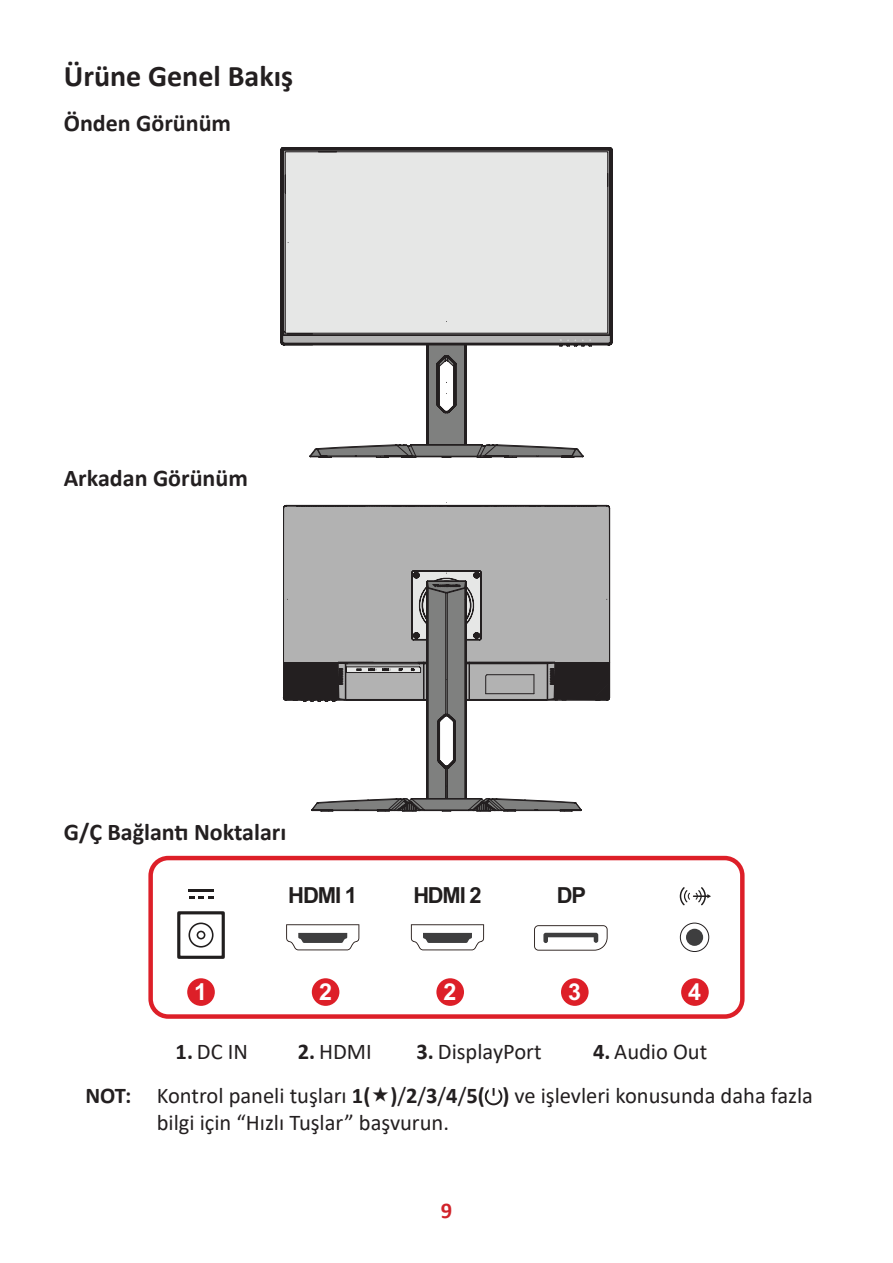
<style>
.page{position:relative;width:893px;height:1263px;background:#fff}
.page>*{position:absolute;margin:0;border:0;box-sizing:border-box;transform-origin:0 0}
.t1{font:700 30px "Calibri";color:#231f20}
.t2{font:700 24px "Calibri";color:#231f20}
.t3{font:700 23.25px "Arial";color:#fff}
.t4{font:22.5px/44px "Calibri";color:#231f20}
.t5{font:700 22.5px "Calibri";color:#d1232a}
.t6{font:700 22.2px "Arial";letter-spacing:-.055em;color:#211e1e}
.s1{font-weight:700}
</style>
<div class="page">
<svg style="left:281px;top:147px;width:331px;height:310px;background:#dadbda"></svg>
<svg style="left:310px;top:339px;width:281px;height:119px"></svg>
<svg style="left:283px;top:502px;width:324px;height:69px;background:#b0afb0"></svg>
<svg style="left:283px;top:571px;width:327px;height:241px"></svg>
<div style="left:148px;top:856px;width:597px;height:163px;border:4px solid #dd1f28;border-radius:18px"></div>
<div style="left:187px;top:978px;width:28px;height:28px;background:#dd1f28;border-radius:50%"></div>
<div style="left:312px;top:978px;width:27px;height:28px;background:#dd1f28;border-radius:50%"></div>
<div style="left:436px;top:978px;width:28px;height:28px;background:#dd1f28;border-radius:50%"></div>
<div style="left:561px;top:978px;width:28px;height:28px;background:#dd1f28;border-radius:50%"></div>
<div style="left:681px;top:978px;width:28px;height:28px;background:#dd1f28;border-radius:50%"></div>
<svg style="left:680px;top:923px;width:29px;height:28px"></svg>
<div style="left:680px;top:923px;width:29px;height:29px;border:1px solid #231f20;border-radius:50%"></div>
<div style="left:686px;top:929px;width:17px;height:17px;background:#3e3e3f;border-radius:50%"></div>
<svg style="left:286px;top:924px;width:73px;height:26px"></svg>
<svg style="left:411px;top:924px;width:73px;height:26px"></svg>
<svg style="left:534px;top:925px;width:74px;height:25px"></svg>
<hr style="left:189px;top:889px;width:25px;height:3px;background:#211e1e">
<svg style="left:189px;top:896px;width:25px;height:2px"></svg>
<svg style="left:188px;top:922px;width:26px;height:26px"></svg>
<div style="left:177px;top:911px;width:48px;height:48px;border:3px solid #211e1e"></div>
<svg style="left:680px;top:887px;width:31px;height:18px"></svg>
<svg style="left:485px;top:1088px;width:17px;height:17px"></svg>
<h1 class="t1" style="left:64px;top:55px;width:231px">Ürüne Genel Bakış</h1>
<p class="t2" style="left:64px;top:106px;width:169px">Önden Görünüm</p>
<p class="t2" style="left:64px;top:461px;width:186px">Arkadan Görünüm</p>
<p class="t2" style="left:64px;top:815px;width:224px">G/Ç Bağlantı Noktaları</p>
<p class="t6" style="left:288px;top:879px;width:70px">HDMI 1</p>
<p class="t6" style="left:413px;top:879px;width:70px">HDMI 2</p>
<p class="t6" style="left:557px;top:879px;width:31px">DP</p>
<p class="t3" style="left:194px;top:976px;width:14px">1</p>
<p class="t3" style="left:319px;top:976px;width:14px">2</p>
<p class="t3" style="left:443px;top:976px;width:14px">2</p>
<p class="t3" style="left:568px;top:976px;width:14px">3</p>
<p class="t3" style="left:688px;top:976px;width:14px">4</p>
<p class="t4" style="left:176px;top:1029px;width:74px"><span class="s1">1.</span> DC IN</p>
<p class="t4" style="left:298px;top:1029px;width:76px"><span class="s1">2.</span> HDMI</p>
<p class="t4" style="left:417px;top:1029px;width:127px"><span class="s1">3.</span> DisplayPort</p>
<p class="t4" style="left:85px;top:1029px;width:729px;text-indent:508px"><span class="s1">4.</span> Audio Out<br><span class="s1">NOT:</span> Kontrol paneli tuşları <span class="s1">1( )</span>/<span class="s1">2</span>/<span class="s1">3</span>/<span class="s1">4</span>/<span class="s1">5( )</span> ve işlevleri konusunda daha fazla</p>
<p class="t4" style="left:157px;top:1100px;width:294px">bilgi için “Hızlı Tuşlar” başvurun.</p>
<p class="t5" style="left:441px;top:1194px;width:13px">9</p>
</div>
